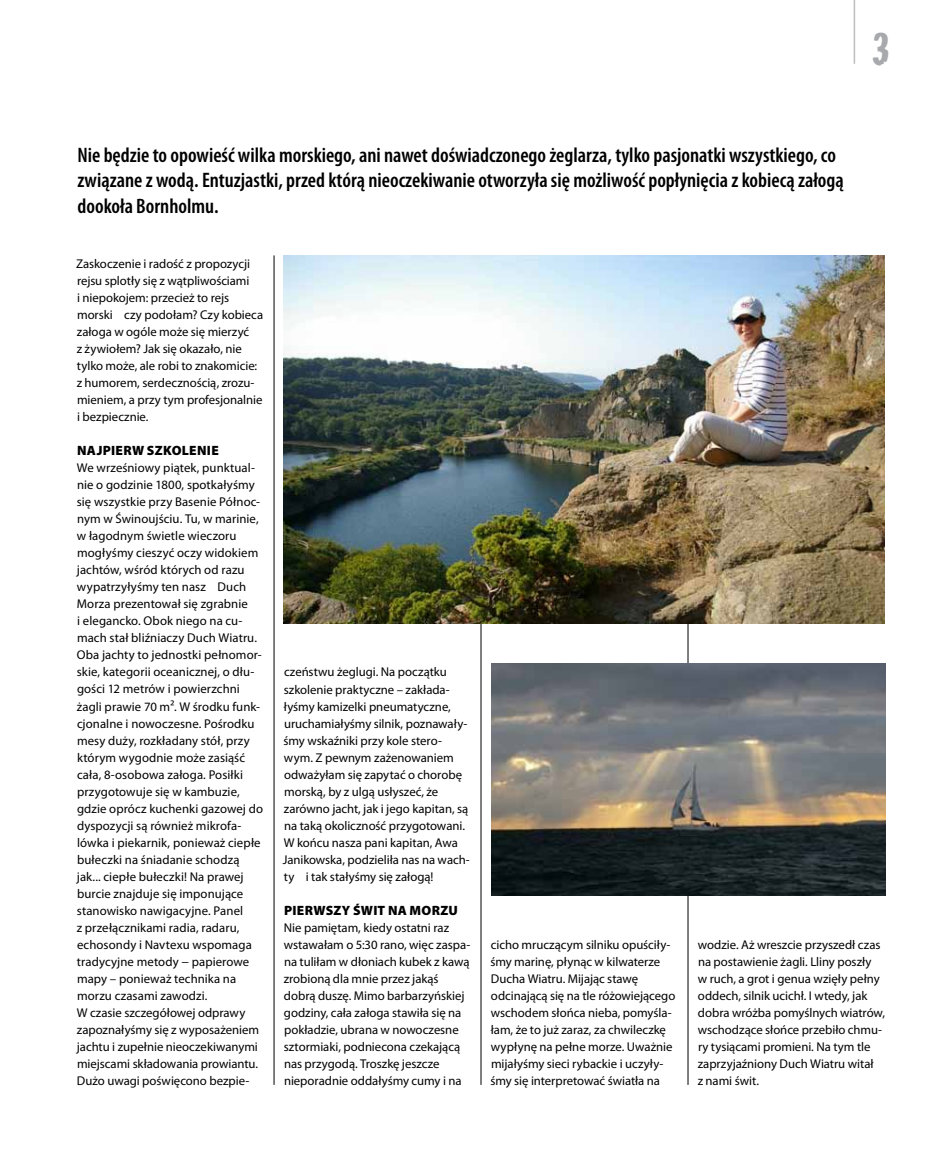
<style>
.page{position:relative;width:936px;height:1170px;background:#fff}
.page>*{position:absolute;margin:0;border:0;box-sizing:border-box;transform-origin:0 0}
.t1{font:49.5px "Craced Pro";color:#a7a9ac}
.t2{font:600 condensed 21px/25.5px "Myriad Pro";color:#000}
.t3{font:900 13.5px "Myriad Pro";letter-spacing:.02em;color:#000}
.t4{font:12.75px/17px "Myriad Pro";color:#000}
</style>
<div class="page">
<hr style="left:480px;top:255px;width:1px;height:829px;background:#000">
<hr style="left:274px;top:255px;width:1px;height:829px;background:#000">
<hr style="left:687px;top:255px;width:1px;height:829px;background:#000">
<hr style="left:853px;top:0;width:2px;height:64px;background:#bcbec0">
<img style="left:491px;top:663px;width:394px;height:232px">
<img style="left:283px;top:255px;width:601px;height:368px">
<h1 class="t1" style="left:871px;top:20px;width:19px">3</h1>
<p class="t2" style="left:77px;top:142px;width:768px">Nie będzie to opowieść wilka morskiego, ani nawet doświadczonego żeglarza, tylko pasjonatki wszystkiego, co związane z wodą. Entuzjastki, przed którą nieoczekiwanie otworzyła się możliwość popłynięcia z kobiecą załogą dookoła Bornholmu.</p>
<p class="t4" style="left:76px;top:255px;width:188px">Zaskoczenie i radość z propozycji rejsu splotły się z wątpliwościami<br>i niepokojem: przecież to rejs morski czy podołam? Czy kobieca załoga w ogóle może się mierzyć<br>z żywiołem? Jak się okazało, nie tylko może, ale robi to znakomicie: z humorem, serdecznością, zrozu&shy;mieniem, a przy tym profesjonalnie i bezpiecznie.</p>
<p class="t3" style="left:77px;top:441px;width:143px">NAJPIERW SZKOLENIE</p>
<p class="t4" style="left:77px;top:459px;width:188px">We wrześniowy piątek, punktual&shy;nie o godzinie 1800, spotkałyśmy się wszystkie przy Basenie Północ&shy;nym w Świnoujściu. Tu, w marinie, w łagodnym świetle wieczoru mogłyśmy cieszyć oczy widokiem jachtów, wśród których od razu wypatrzyłyśmy ten nasz Duch<br>Morza prezentował się zgrabnie<br>i elegancko. Obok niego na cu&shy;mach stał bliźniaczy Duch Wiatru.<br>Oba jachty to jednostki pełnomor&shy;skie, kategorii oceanicznej, o dłu&shy;gości 12 metrów i powierzchni żagli prawie 70 m². W środku funk&shy;cjonalne i nowoczesne. Pośrodku mesy duży, rozkładany stół, przy którym wygodnie może zasiąść cała, 8-osobowa załoga. Posiłki przygotowuje się w kambuzie, gdzie oprócz kuchenki gazowej do dyspozycji są również mikrofa&shy;lówka i piekarnik, ponieważ ciepłe bułeczki na śniadanie schodzą jak... ciepłe bułeczki! Na prawej burcie znajduje się imponujące stanowisko nawigacyjne. Panel<br>z przełącznikami radia, radaru, echosondy i Navtexu wspomaga tradycyjne metody − papierowe mapy – ponieważ technika na morzu czasami zawodzi.<br>W czasie szczegółowej odprawy zapoznałyśmy się z wyposażeniem jachtu i zupełnie nieoczekiwanymi miejscami składowania prowiantu.<br>Dużo uwagi poświęcono bezpie-</p>
<p class="t4" style="left:283px;top:663px;width:189px">czeństwu żeglugi. Na początku szkolenie praktyczne – zakłada&shy;łyśmy kamizelki pneumatyczne, uruchamiałyśmy silnik, poznawały&shy;śmy wskaźniki przy kole stero&shy;wym. Z pewnym zażenowaniem odważyłam się zapytać o chorobę morską, by z ulgą usłyszeć, że zarówno jacht, jak i jego kapitan, są na taką okoliczność przygotowani.<br>W końcu nasza pani kapitan, Awa<br>Janikowska, podzieliła nas na wach&shy;ty i tak stałyśmy się załogą!</p>
<p class="t3" style="left:284px;top:901px;width:175px">PIERWSZY ŚWIT NA MORZU</p>
<p class="t4" style="left:284px;top:918px;width:188px">Nie pamiętam, kiedy ostatni raz wstawałam o 5:30 rano, więc zaspa&shy;na tuliłam w dłoniach kubek z kawą zrobioną dla mnie przez jakąś dobrą duszę. Mimo barbarzyńskiej godziny, cała załoga stawiła się na pokładzie, ubrana w nowoczesne sztormiaki, podniecona czekającą nas przygodą. Troszkę jeszcze nieporadnie oddałyśmy cumy i na</p>
<p class="t4" style="left:490px;top:935px;width:186px">cicho mruczącym silniku opuściły&shy;śmy marinę, płynąc w kilwaterze Ducha Wiatru. Mijając stawę odcinającą się na tle różowiejącego wschodem słońca nieba, pomyśla&shy;łam, że to już zaraz, za chwileczkę wypłynę na pełne morze. Uważnie mijałyśmy sieci rybackie i uczyły&shy;śmy się interpretować światła na</p>
<p class="t4" style="left:697px;top:935px;width:189px">wodzie. Aż wreszcie przyszedł czas na postawienie żagli. Lliny poszły<br>w ruch, a grot i genua wzięły pełny oddech, silnik ucichł. I wtedy, jak dobra wróżba pomyślnych wiatrów, wschodzące słońce przebiło chmu&shy;ry tysiącami promieni. Na tym tle zaprzyjaźniony Duch Wiatru witał<br>z nami świt.</p>
</div>
